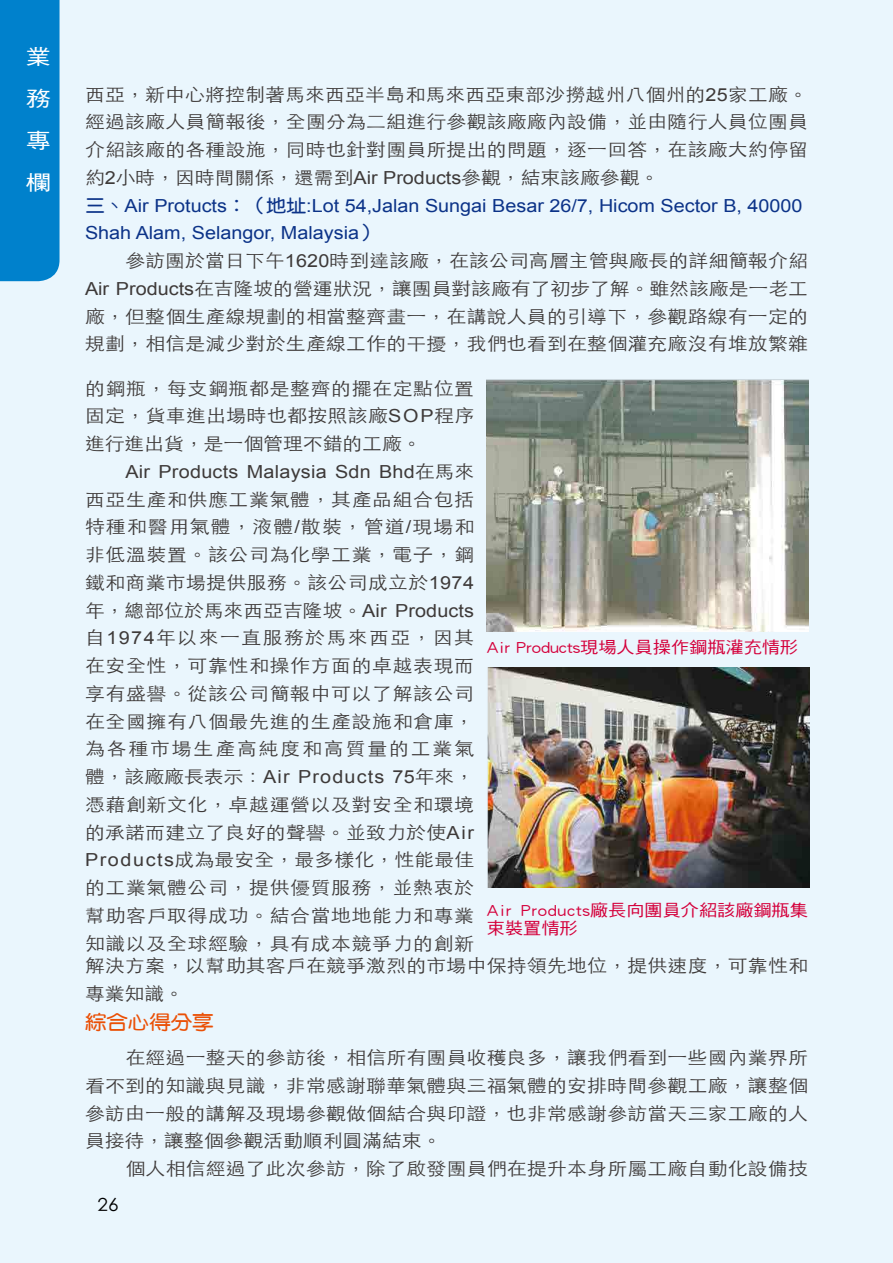
<style>
.page{position:relative;width:893px;height:1263px;background:#eaf6fd}
.page>*{position:absolute;margin:0;border:0;box-sizing:border-box;transform-origin:0 0}
.t1{font:21px/42px "DF Hei Std W5";color:#fff;text-align:justify;scale:1.2 1}
.t2{font:19.5px "DF Yuan Bd HK BF";color:#ea5006;scale:1.1 1}
.t3{font:300 18px/27.8px "ST Heiti TC";letter-spacing:.015em;color:#3e3a39;text-align:justify;scale:1.1 1}
.t4{font:18px/27.8px "Arial";color:#0c3388;scale:1.1 1}
.t5{font:18px "Arial";letter-spacing:.015em;color:#3e3a39;scale:1.1 1}
.t6{font:18px "Arial";letter-spacing:.06em;color:#3e3a39;scale:1.1 1}
.t7{font:300 18px "ST Heiti TC";color:#000;scale:1.05 1}
.t8{font:16.5px/18px "DF Hei Std W5";color:#d4003b;scale:1.1 1}
.s1{font-family:"Arial";font-weight:400}
.s2{font-family:"DF Yuan Bd HK BF"}
.s3{font-family:"ST Heiti TC";font-weight:300}
</style>
<div class="page">
<div style="left:0;top:0;width:60px;height:281px;background:#0081cc"></div>
<img style="left:486px;top:379px;width:322px;height:252px">
<img style="left:487px;top:668px;width:323px;height:220px">
<p class="t1" style="left:26px;top:35px;width:22px">業務專欄</p>
<p class="t3" style="left:85px;top:78px;width:659px">西亞，新中心將控制著馬來西亞半島和馬來西亞東部沙撈越州八個州的<span class="s1">25</span>家工廠。經過該廠人員簡報後，全團分為二組進行參觀該廠廠內設備，並由隨行人員位團員介紹該廠的各種設施，同時也針對團員所提出的問題，逐一回答，在該廠大約停留約<span class="s1">2</span>小時，因時間關係，還需到<span class="s1">Air Products</span>參觀，結束該廠參觀。</p>
<p class="t4" style="left:85px;top:192px;width:654px"><span class="s2">三、</span>Air Protucts<span class="s2">：（地址</span>:Lot 54,Jalan Sungai Besar 26/7, Hicom Sector B, 40000<br>Shah Alam, Selangor, Malaysia<span class="s2">）</span></p>
<p class="t3" style="left:85px;top:245px;width:659px;text-indent:40px">參訪團於當日下午<span class="s1">1620</span>時到達該廠，在該公司高層主管與廠長的詳細簡報介紹<span class="s1">Air Products</span>在吉隆坡的營運狀況，讓團員對該廠有了初步了解。雖然該廠是一老工廠，但整個生產線規劃的相當整齊畫一，在講說人員的引導下，參觀路線有一定的規劃，相信是減少對於生產線工作的干擾，我們也看到在整個灌充廠沒有堆放繁雜</p>
<p class="t3" style="left:85px;top:372px;width:355px">的鋼瓶，每支鋼瓶都是整齊的擺在定點位置固定，貨車進出場時也都按照該廠<span class="s1">SOP</span>程序進行進出貨，是一個管理不錯的工廠。</p>
<p class="t5" style="left:125px;top:460px;width:318px">Air Products Malaysia Sdn Bhd<span class="s3">在馬來</span></p>
<p class="t3" style="left:85px;top:483px;width:355px">西亞生產和供應工業氣體，其產品組合包括特種和醫用氣體，液體<span class="s1">/</span>散裝，管道<span class="s1">/</span>現場和非低溫裝置。該公司為化學工業，電子，鋼鐵和商業市場提供服務。該公司成立於<span class="s1">1974</span>年，總部位於馬來西亞吉隆坡。<span class="s1">Air Products</span>自<span class="s1">1974</span>年以來一直服務於馬來西亞，因其在安全性，可靠性和操作方面的卓越表現而享有盛譽。從該公司簡報中可以了解該公司在全國擁有八個最先進的生產設施和倉庫，為各種市場生產高純度和高質量的工業氣</p>
<p class="t6" style="left:85px;top:765px;width:355px"><span class="s3">體，該廠廠長表示：</span>Air Products 75<span class="s3">年來，</span></p>
<p class="t3" style="left:85px;top:789px;width:355px">憑藉創新文化，卓越運營以及對安全和環境的承諾而建立了良好的聲譽。並致力於使<span class="s1">Air Products</span>成為最安全，最多樣化，性能最佳的工業氣體公司，提供優質服務，並熱衷於幫助客戶取得成功。結合當地地能力和專業知識以及全球經驗，具有成本競爭力的創新</p>
<p class="t8" style="left:487px;top:638px;width:284px">Air Products現場人員操作鋼瓶灌充情形</p>
<p class="t8" style="left:487px;top:901px;width:293px">Air Products廠長向團員介紹該廠鋼瓶集束裝置情形</p>
<p class="t3" style="left:85px;top:950px;width:659px">解決方案，以幫助其客戶在競爭激烈的市場中保持領先地位，提供速度，可靠性和專業知識。</p>
<p class="t2" style="left:85px;top:1012px;width:119px">綜合心得分享</p>
<p class="t3" style="left:85px;top:1042px;width:659px;text-indent:40px">在經過一整天的參訪後，相信所有團員收穫良多，讓我們看到一些國內業界所看不到的知識與見識，非常感謝聯華氣體與三福氣體的安排時間參觀工廠，讓整個參訪由一般的講解及現場參觀做個結合與印證，也非常感謝參訪當天三家工廠的人員接待，讓整個參觀活動順利圓滿結束。</p>
<p class="t3" style="left:125px;top:1153px;width:622px">個人相信經過了此次參訪，除了啟發團員們在提升本身所屬工廠自動化設備技</p>
<p class="t7" style="left:98px;top:1190px;width:21px">26</p>
</div>
